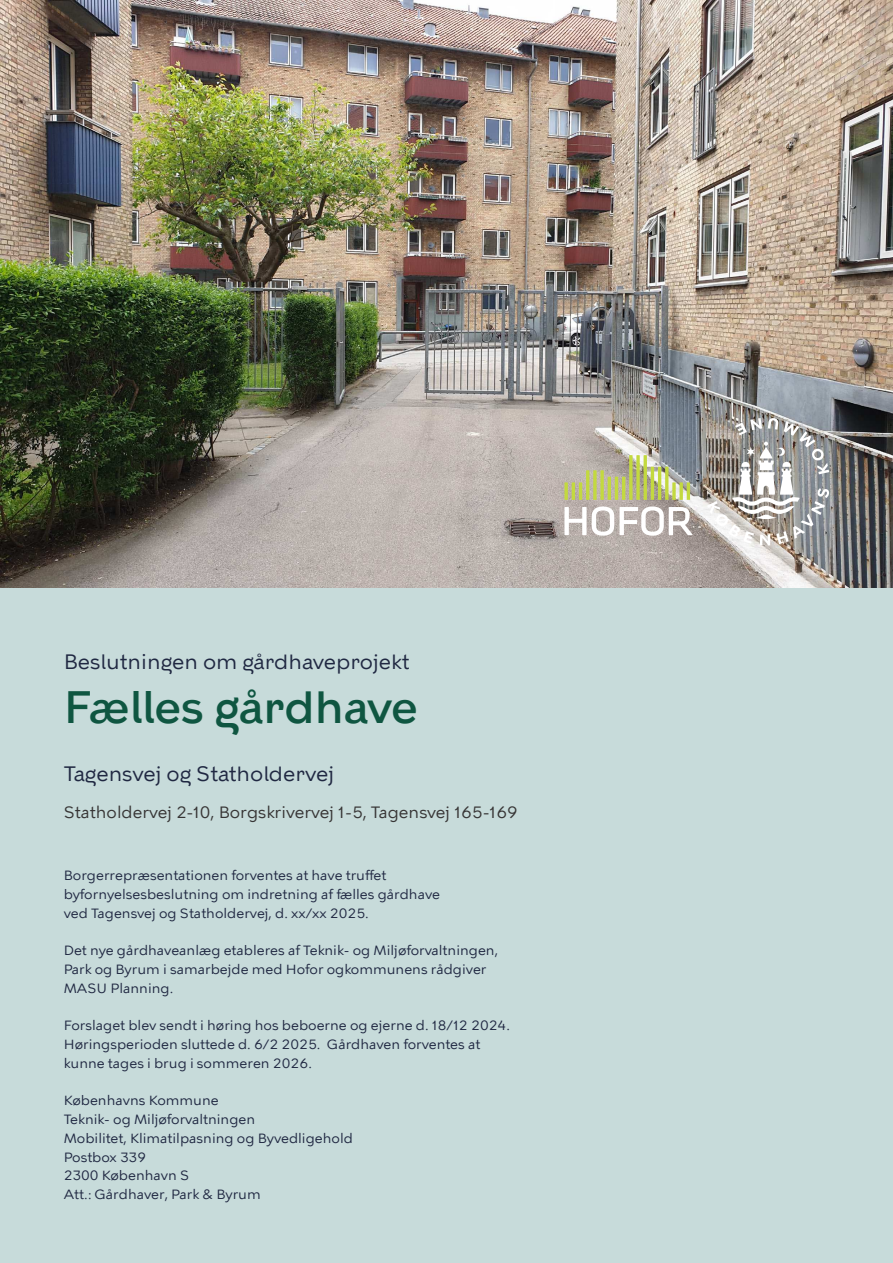
<style>
.page{position:relative;width:893px;height:1263px;background:#fff}
.page>*{position:absolute;margin:0;border:0;box-sizing:border-box;transform-origin:0 0}
.t1{font:500 45px "KBH";letter-spacing:-.005em;color:#0f5641}
.t2{font:21px "KBH";color:#202842}
.t3{font:16.5px "KBH Tekst";color:#373535}
.t4{font:13.5px/18.8px "KBH Tekst";color:#202842}
</style>
<div class="page">
<img style="left:0;top:0;width:893px;height:589px">
<div style="left:0;top:589px;width:893px;height:674px;background:#c7dbda"></div>
<svg style="left:707px;top:418px;width:122px;height:127px"></svg>
<svg style="left:564px;top:455px;width:126px;height:45px;background:#b8ba8c"></svg>
<svg style="left:564px;top:506px;width:128px;height:30px"></svg>
<h2 class="t2" style="left:64px;top:653px;width:347px">Beslutningen om gårdhaveprojekt</h2>
<h1 class="t1" style="left:64px;top:689px;width:356px">Fælles gårdhave</h1>
<h2 class="t2" style="left:64px;top:766px;width:272px">Tagensvej og Statholdervej</h2>
<p class="t3" style="left:64px;top:805px;width:455px">Statholdervej 2-10, Borgskrivervej 1-5, Tagensvej 165-169</p>
<p class="t4" style="left:64px;top:866px;width:378px">Borgerrepræsentationen forventes at have truffet byfornyelsesbeslutning om indretning af fælles gårdhave ved Tagensvej og Statholdervej, d. xx/xx 2025.</p>
<p class="t4" style="left:64px;top:943px;width:436px">Det nye gårdhaveanlæg etableres af Teknik- og Miljøforvaltningen,<br>Park og Byrum i samarbejde med Hofor ogkommunens rådgiver<br>MASU Planning.</p>
<p class="t4" style="left:64px;top:1018px;width:448px">Forslaget blev sendt i høring hos beboerne og ejerne d. 18/12 2024.<br>Høringsperioden sluttede d. 6/2 2025. Gårdhaven forventes at kunne tages i brug i sommeren 2026.</p>
<p class="t4" style="left:64px;top:1093px;width:291px">Københavns Kommune<br>Teknik- og Miljøforvaltningen<br>Mobilitet, Klimatilpasning og Byvedligehold<br>Postbox 339<br>2300 København S<br>Att.: Gårdhaver, Park &amp; Byrum</p>
</div>
